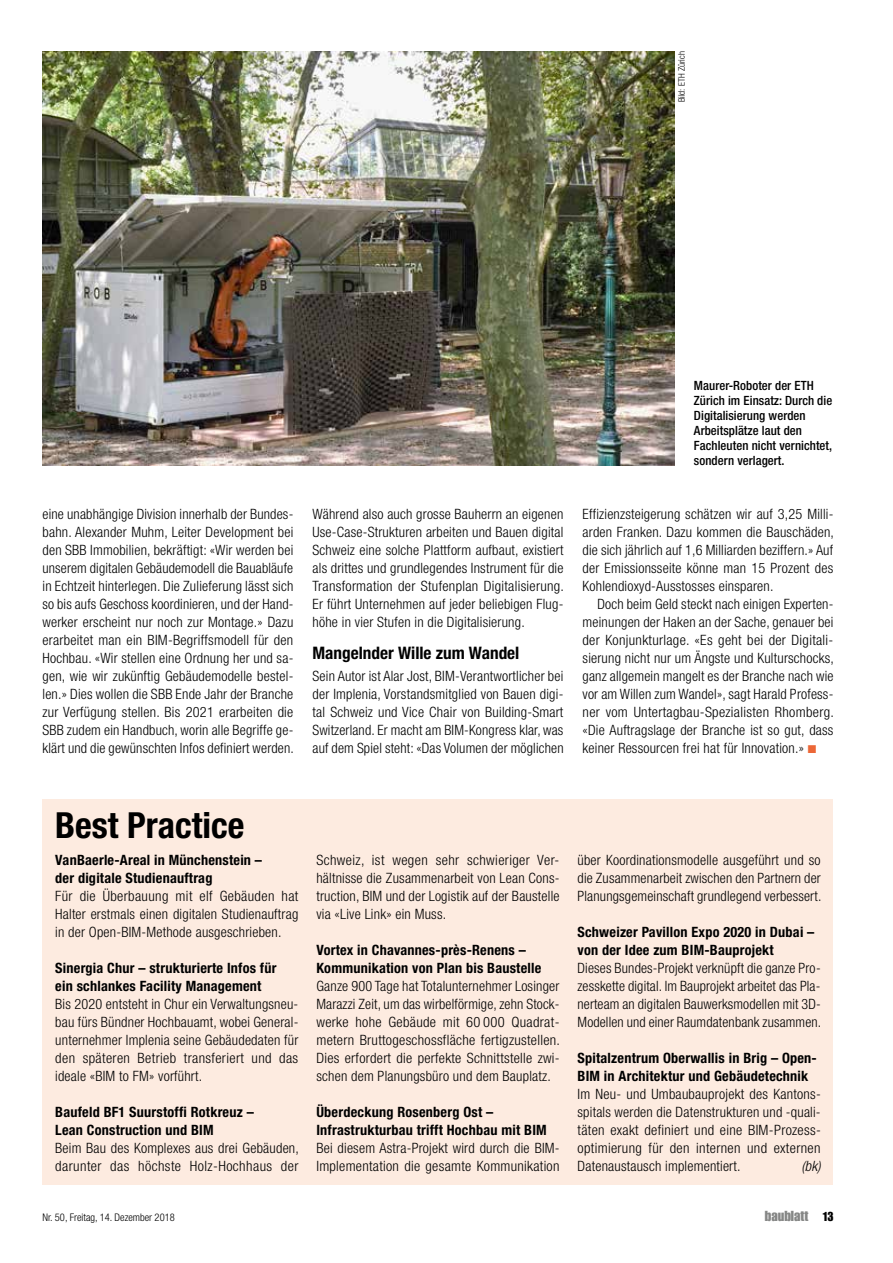
<style>
.page{position:relative;width:893px;height:1263px;background:#fff}
.page>*{position:absolute;margin:0;border:0;box-sizing:border-box;transform-origin:0 0}
.t1{font:700 condensed 36px "Helvetica Neue LT Pro";color:#000}
.t2{font:700 condensed 17.25px "Helvetica Neue LT Pro";color:#000}
.t3{font:300 condensed 14.25px/18px "Helvetica Neue LT Pro";letter-spacing:.015em;color:#000;text-align:justify}
.t4{font:700 condensed 14.25px/18px "Helvetica Neue LT Pro";letter-spacing:.015em;color:#000}
.t5{font:14.25px "Impact LT Std";color:#868786}
.t6{font:italic 300 condensed 14.25px "Helvetica Neue LT Pro";color:#000}
.t7{font:500 condensed 12.75px/15px "Helvetica Neue LT Pro";letter-spacing:.005em;color:#000}
.t8{font:300 condensed 10.5px "Helvetica Neue LT Pro";color:#000}
.t9{font:300 condensed 9px "Helvetica Neue LT Pro";color:#000}
.s1{color:#ec6737}
.s2{font-size:12.75px;color:#000}
</style>
<div class="page">
<div style="left:43px;top:800px;width:790px;height:385px;background:#fdebe0"></div>
<img style="left:43px;top:51px;width:631px;height:414px">
<p class="t9" style="left:676px;top:102px;width:53px;rotate:-90deg">Bild: ETH Zürich</p>
<p class="t3" style="left:43px;top:505px;width:253px">eine unabhängige Division innerhalb der Bundes&shy;bahn. Alexander Muhm, Leiter Development bei den SBB Immobilien, bekräftigt: «Wir werden bei unserem digitalen Gebäudemodell die Bauabläufe in Echtzeit hinterlegen. Die Zulieferung lässt sich so bis aufs Geschoss koordinieren, und der Hand&shy;werker erscheint nur noch zur Montage.» Dazu erarbeitet man ein BIM-Begriffsmodell für den Hochbau. «Wir stellen eine Ordnung her und sa&shy;gen, wie wir zukünftig Gebäudemodelle bestel&shy;len.» Dies wollen die SBB Ende Jahr der Branche zur Verfügung stellen. Bis 2021 erarbeiten die SBB zudem ein Handbuch, worin alle Begriffe ge&shy;klärt und die gewünschten Infos definiert werden.</p>
<p class="t3" style="left:313px;top:505px;width:253px">Während also auch grosse Bauherrn an eigenen Use-Case-Strukturen arbeiten und Bauen digital Schweiz eine solche Plattform aufbaut, existiert als drittes und grundlegendes Instrument für die Transformation der Stufenplan Digitalisierung.<br>Er führt Unternehmen auf jeder beliebigen Flug&shy;höhe in vier Stufen in die Digitalisierung.</p>
<p class="t2" style="left:313px;top:643px;width:208px">Mangelnder Wille zum Wandel</p>
<p class="t3" style="left:313px;top:667px;width:253px">Sein Autor ist Alar Jost, BIM-Verantwortlicher bei der Implenia, Vorstandsmitglied von Bauen digi&shy;tal Schweiz und Vice Chair von Building-Smart Switzerland. Er macht am BIM-Kongress klar, was auf dem Spiel steht: «Das Volumen der möglichen</p>
<p class="t7" style="left:694px;top:378px;width:140px">Maurer-Roboter der ETH<br>Zürich im Einsatz: Durch die<br>Digitalisierung werden<br>Arbeitsplätze laut den<br>Fachleuten nicht vernichtet, sondern verlagert.</p>
<p class="t3" style="left:583px;top:505px;width:253px">Effizienzsteigerung schätzen wir auf 3,25 Milli&shy;arden Franken. Dazu kommen die Bauschäden, die sich jährlich auf 1,6 Milliarden beziffern.» Auf der Emissionsseite könne man 15 Prozent des Kohlendioxyd-Ausstosses einsparen.</p>
<p class="t3" style="left:583px;top:595px;width:253px;text-indent:15px">Doch beim Geld steckt nach einigen Experten&shy;meinungen der Haken an der Sache, genauer bei der Konjunkturlage. «Es geht bei der Digitali&shy;sierung nicht nur um Ängste und Kulturschocks, ganz allgemein mangelt es der Branche nach wie vor am Willen zum Wandel», sagt Harald Profess&shy;ner vom Untertagbau-Spezialisten Rhomberg. «Die Auftragslage der Branche ist so gut, dass keiner Ressourcen frei hat für Innovation.» <span class="s1">■</span></p>
<h1 class="t1" style="left:55px;top:804px;width:191px">Best Practice</h1>
<p class="t4" style="left:55px;top:851px;width:208px">VanBaerle-Areal in Münchenstein – der digitale Studienauftrag</p>
<p class="t3" style="left:55px;top:887px;width:245px">Für die Überbauung mit elf Gebäuden hat Halter erstmals einen digitalen Studienauftrag in der Open-BIM-Methode ausgeschrieben.</p>
<p class="t4" style="left:55px;top:959px;width:223px">Sinergia Chur – strukturierte Infos für ein schlankes Facility Management</p>
<p class="t3" style="left:55px;top:995px;width:245px">Bis 2020 entsteht in Chur ein Verwaltungsneu&shy;bau fürs Bündner Hochbauamt, wobei General&shy;unternehmer Implenia seine Gebäudedaten für den späteren Betrieb transferiert und das ideale «BIM to FM» vorführt.</p>
<p class="t4" style="left:55px;top:1103px;width:200px">Baufeld BF1 Suurstoffi Rotkreuz –<br>Lean Construction und BIM</p>
<p class="t3" style="left:55px;top:1139px;width:245px">Beim Bau des Komplexes aus drei Gebäuden, darunter das höchste Holz-Hochhaus der</p>
<p class="t3" style="left:316px;top:851px;width:245px">Schweiz, ist wegen sehr schwieriger Ver&shy;hältnisse die Zusammenarbeit von Lean Cons&shy;truction, BIM und der Logistik auf der Baustelle via «Live Link» ein Muss.</p>
<p class="t4" style="left:316px;top:941px;width:226px">Vortex in Chavannes-près-Renens –<br>Kommunikation von Plan bis Baustelle</p>
<p class="t3" style="left:316px;top:977px;width:245px">Ganze 900 Tage hat Totalunternehmer Losinger Marazzi Zeit, um das wirbelförmige, zehn Stock&shy;werke hohe Gebäude mit 60 000 Quadrat&shy;metern Bruttogeschossfläche fertigzustellen.<br>Dies erfordert die perfekte Schnittstelle zwi&shy;schen dem Planungsbüro und dem Bauplatz.</p>
<p class="t4" style="left:316px;top:1103px;width:232px">Überdeckung Rosenberg Ost –<br>Infrastrukturbau trifft Hochbau mit BIM</p>
<p class="t3" style="left:316px;top:1139px;width:245px">Bei diesem Astra-Projekt wird durch die BIM-<br>Implementation die gesamte Kommunikation</p>
<p class="t3" style="left:578px;top:851px;width:245px">über Koordinationsmodelle ausgeführt und so die Zusammenarbeit zwischen den Partnern der Planungsgemeinschaft grundlegend verbessert.</p>
<p class="t4" style="left:578px;top:923px;width:238px">Schweizer Pavillon Expo 2020 in Dubai – von der Idee zum BIM-Bauprojekt</p>
<p class="t3" style="left:578px;top:959px;width:245px">Dieses Bundes-Projekt verknüpft die ganze Pro&shy;zesskette digital. Im Bauprojekt arbeitet das Pla&shy;nerteam an digitalen Bauwerksmodellen mit 3D-Modellen und einer Raumdatenbank zusammen.</p>
<p class="t4" style="left:578px;top:1049px;width:241px">Spitalzentrum Oberwallis in Brig – Open-<br>BIM in Architektur und Gebäudetechnik</p>
<p class="t3" style="left:578px;top:1085px;width:245px">Im Neu- und Umbaubauprojekt des Kantons&shy;spitals werden die Datenstrukturen und -quali&shy;täten exakt definiert und eine BIM-Prozess&shy;optimierung für den internen und externen Datenaustausch implementiert.</p>
<p class="t6" style="left:802px;top:1157px;width:21px">(bk)</p>
<p class="t8" style="left:43px;top:1211px;width:134px">Nr. 50, Freitag, 14. Dezember 2018</p>
<p class="t5" style="left:765px;top:1208px;width:70px">baublatt <span class="s2">13</span></p>
</div>
